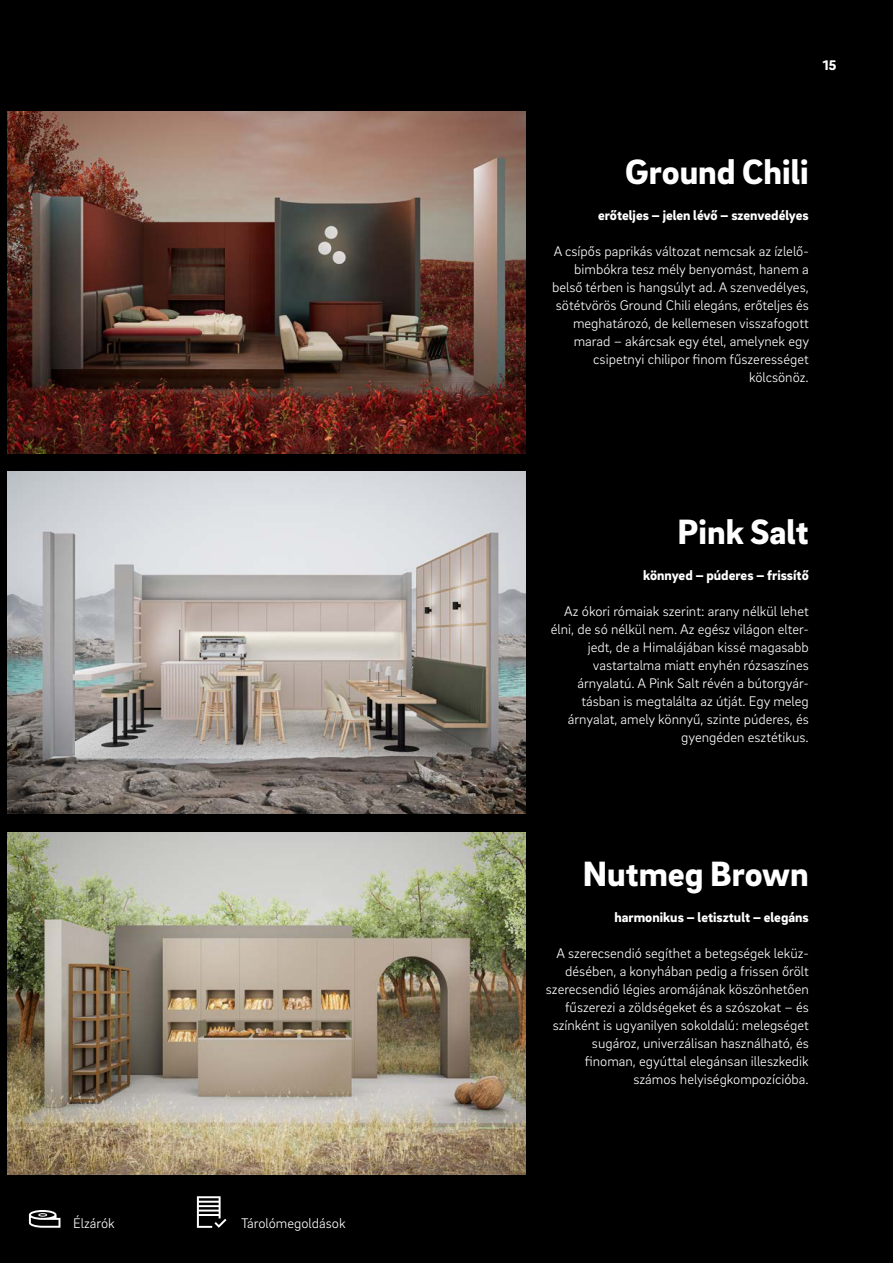
<style>
.page{position:relative;width:893px;height:1263px;background:#000}
.page>*{position:absolute;margin:0;border:0;box-sizing:border-box;transform-origin:0 0}
._02__Headline_-_24pt_-_left{font:900 36px "Brix Sans";color:#fff}
._16__Body_text_-_9_5pt{font:300 14.25px/18px "Brix Sans";color:#fff;text-align:right}
._14__Body_subline_-_9_5pt{font:900 14.25px "Brix Sans";color:#fff}
._46__Info_text_-_9_5pt{font:300 14.25px "Brix Sans";color:#fff}
.MP__Page_numbers_-_9_5pt{font:900 14.25px "Brix Sans";color:#fff}
</style>
<div class="page">
<img style="left:7px;top:112px;width:519px;height:342px">
<img style="left:7px;top:472px;width:519px;height:342px">
<img style="left:7px;top:832px;width:519px;height:342px">
<svg style="left:29px;top:1210px;width:31px;height:18px"></svg>
<svg style="left:197px;top:1196px;width:29px;height:32px"></svg>
<p class="_46__Info_text_-_9_5pt" style="left:73px;top:1214px;width:43px">Élzárók</p>
<p class="_46__Info_text_-_9_5pt" style="left:241px;top:1214px;width:106px">Tárolómegoldások</p>
<p class="MP__Page_numbers_-_9_5pt" style="left:823px;top:56px;width:15px">15</p>
<p class="_02__Headline_-_24pt_-_left" style="left:625px;top:148px;width:185px">Ground Chili</p>
<p class="_14__Body_subline_-_9_5pt" style="left:598px;top:205px;width:212px">erőteljes – jelen lévő – szenvedélyes</p>
<p class="_16__Body_text_-_9_5pt" style="left:552px;top:241px;width:258px">A csípős paprikás változat nemcsak az ízlelő&shy;bimbókra tesz mély benyomást, hanem a belső térben is hangsúlyt ad. A szenvedélyes, sötétvörös Ground Chili elegáns, erőteljes és meghatározó, de kellemesen visszafogott marad – akárcsak egy étel, amelynek egy csipetnyi chilipor finom fűszerességet kölcsönöz.</p>
<p class="_02__Headline_-_24pt_-_left" style="left:677px;top:508px;width:133px">Pink Salt</p>
<p class="_14__Body_subline_-_9_5pt" style="left:643px;top:565px;width:167px">könnyed – púderes – frissítő</p>
<p class="_16__Body_text_-_9_5pt" style="left:551px;top:601px;width:259px">Az ókori rómaiak szerint: arany nélkül lehet élni, de só nélkül nem. Az egész világon elter&shy;jedt, de a Himalájában kissé magasabb vastartalma miatt enyhén rózsaszínes árnyalatú. A Pink Salt révén a bútorgyár&shy;tásban is megtalálta az útját. Egy meleg árnyalat, amely könnyű, szinte púderes, és gyengéden esztétikus.</p>
<p class="_02__Headline_-_24pt_-_left" style="left:583px;top:850px;width:227px">Nutmeg Brown</p>
<p class="_14__Body_subline_-_9_5pt" style="left:614px;top:907px;width:196px">harmonikus – letisztult – elegáns</p>
<p class="_16__Body_text_-_9_5pt" style="left:546px;top:943px;width:264px">A szerecsendió segíthet a betegségek leküz&shy;désében, a konyhában pedig a frissen őrölt szerecsendió légies aromájának köszönhetően fűszerezi a zöldségeket és a szószokat – és színként is ugyanilyen sokoldalú: melegséget sugároz, univerzálisan használható, és finoman, egyúttal elegánsan illeszkedik számos helyiségkompozícióba.</p>
</div>
